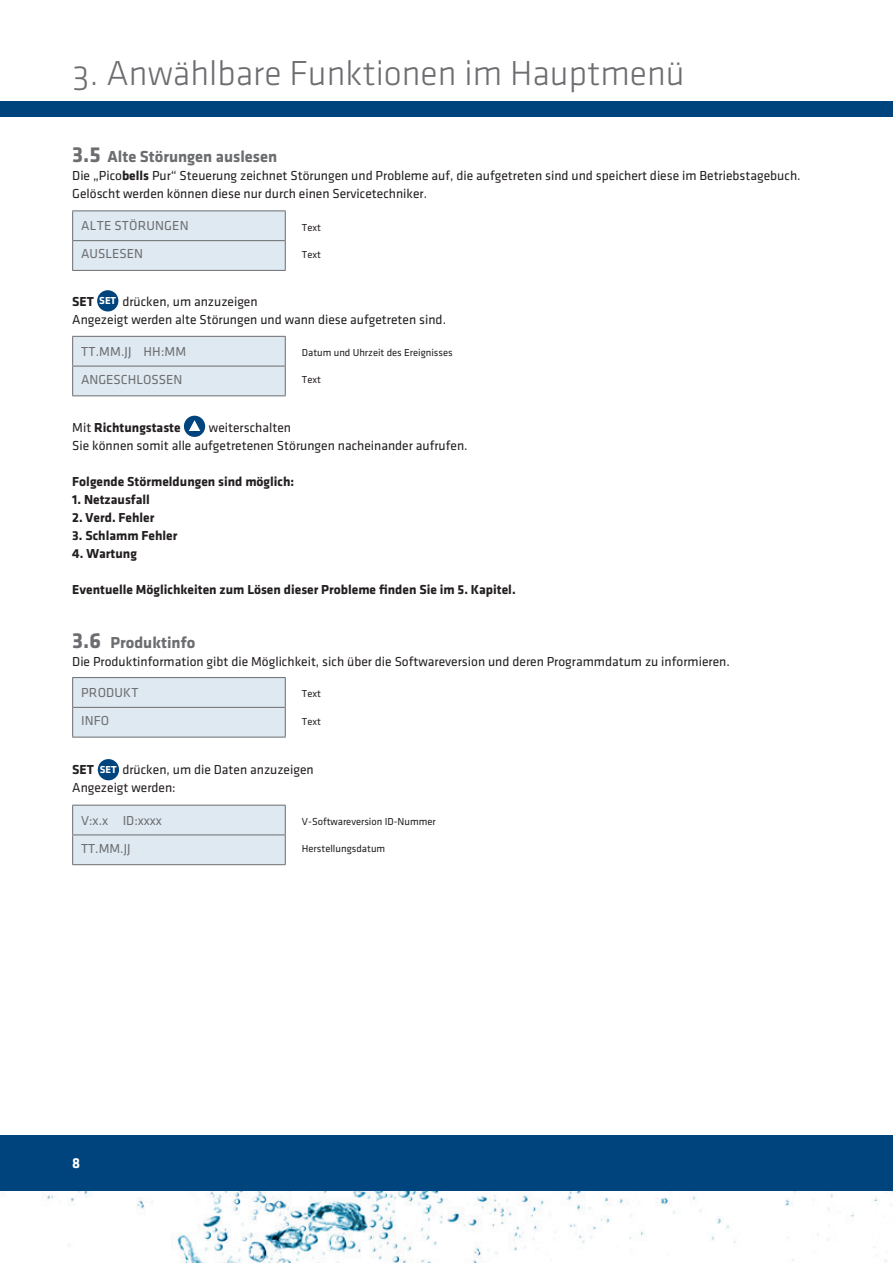
<style>
.page{position:relative;width:893px;height:1263px;background:#fff}
.page>*{position:absolute;margin:0;border:0;box-sizing:border-box;transform-origin:0 0}
.t1{font:36px "Klavika Light OSF";color:#6c6d70}
.t2{font:700 16.5px "Klavika";color:#6c6d70}
.t3{font:700 15px "Klavika";color:#fff}
.t4{font:13.5px/18px "Klavika Regular OSF";color:#231f20}
.t5{font:700 13.5px "Klavika";color:#231f20}
.t6{font:13.5px/27.8px "Klavika Regular OSF";color:#6c6d70}
.t7{font:10.5px "Klavika Regular OSF";color:#231f20}
.t8{font:700 10.5px "Klavika";color:#fff}
.s1{font-size:22.5px}
.s2{font-family:"Klavika";font-weight:700}
.s3{font-family:"Klavika Regular OSF";font-weight:400}
</style>
<div class="page">
<img style="left:44px;top:1191px;width:849px;height:72px">
<div style="left:0;top:1135px;width:893px;height:56px;background:#00447d"></div>
<div style="left:0;top:101px;width:893px;height:16px;background:#00447d"></div>
<div style="left:97px;top:290px;width:21px;height:21px;background:#00447d;border-radius:50%"></div>
<hr style="left:72px;top:210px;width:214px;height:1px;background:#6c6d70">
<div style="left:72px;top:211px;width:214px;height:59px;background:#dee9f1"></div>
<hr style="left:72px;top:270px;width:214px;height:1px;background:#6c6d70">
<hr style="left:72px;top:240px;width:214px;height:1px;background:#6c6d70">
<div style="left:72px;top:336px;width:214px;height:59px;background:#dee9f1"></div>
<hr style="left:72px;top:395px;width:214px;height:1px;background:#6c6d70">
<hr style="left:72px;top:366px;width:214px;height:1px;background:#6c6d70">
<div style="left:184px;top:416px;width:21px;height:21px;background:#00447d;border-radius:50%"></div>
<svg style="left:189px;top:420px;width:11px;height:11px"></svg>
<hr style="left:72px;top:677px;width:214px;height:1px;background:#6c6d70">
<div style="left:72px;top:678px;width:214px;height:59px;background:#dee9f1"></div>
<hr style="left:72px;top:737px;width:214px;height:1px;background:#6c6d70">
<hr style="left:72px;top:707px;width:214px;height:1px;background:#6c6d70">
<div style="left:98px;top:759px;width:21px;height:21px;background:#00447d;border-radius:50%"></div>
<div style="left:72px;top:805px;width:214px;height:59px;background:#dee9f1"></div>
<hr style="left:72px;top:864px;width:214px;height:1px;background:#6c6d70">
<hr style="left:72px;top:834px;width:214px;height:1px;background:#6c6d70">
<h1 class="t1" style="left:72px;top:54px;width:614px">3. Anwählbare Funktionen im Hauptmenü</h1>
<p class="t2" style="left:72px;top:147px;width:206px"><span class="s1">3.5</span> Alte Störungen auslesen</p>
<p class="t4" style="left:72px;top:167px;width:730px">Die „Pico<span class="s2">bells</span> Pur“ Steuerung zeichnet Störungen und Probleme auf, die aufgetreten sind und speichert diese im Betriebstagebuch.<br>Gelöscht werden können diese nur durch einen Servicetechniker.</p>
<p class="t6" style="left:81px;top:212px;width:109px">ALTE STÖRUNGEN<br>AUSLESEN</p>
<p class="t7" style="left:302px;top:222px;width:21px">Text</p>
<p class="t7" style="left:302px;top:249px;width:21px">Text</p>
<p class="t4" style="left:72px;top:293px;width:375px;text-indent:50px">drücken, um anzuzeigen<br>Angezeigt werden alte Störungen und wann diese aufgetreten sind.</p>
<p class="t5" style="left:72px;top:294px;width:23px">SET</p>
<p class="t8" style="left:99px;top:295px;width:18px">SET</p>
<p class="t6" style="left:81px;top:338px;width:107px">TT.MM.JJ HH:MM<br>ANGESCHLOSSEN</p>
<p class="t7" style="left:302px;top:347px;width:152px">Datum und Uhrzeit des Ereignisses</p>
<p class="t7" style="left:302px;top:374px;width:21px">Text</p>
<p class="t5" style="left:72px;top:420px;width:110px"><span class="s3">Mit</span> Richtungstaste</p>
<p class="t4" style="left:72px;top:419px;width:397px;text-indent:137px">weiterschalten<br>Sie können somit alle aufgetretenen Störungen nacheinander aufrufen.</p>
<p class="t5" style="left:72px;top:474px;width:223px">Folgende Störmeldungen sind möglich:</p>
<p class="t5" style="left:72px;top:492px;width:79px">1. Netzausfall</p>
<p class="t5" style="left:72px;top:510px;width:84px">2. Verd. Fehler</p>
<p class="t5" style="left:72px;top:528px;width:107px">3. Schlamm Fehler</p>
<p class="t5" style="left:72px;top:546px;width:66px">4. Wartung</p>
<p class="t5" style="left:72px;top:582px;width:445px">Eventuelle Möglichkeiten zum Lösen dieser Probleme finden Sie im 5. Kapitel.</p>
<p class="t2" style="left:72px;top:633px;width:125px"><span class="s1">3.6</span> Produktinfo</p>
<p class="t4" style="left:72px;top:653px;width:659px">Die Produktinformation gibt die Möglichkeit, sich über die Softwareversion und deren Programmdatum zu informieren.</p>
<p class="t6" style="left:81px;top:679px;width:59px">PRODUKT<br>INFO</p>
<p class="t7" style="left:302px;top:688px;width:21px">Text</p>
<p class="t7" style="left:302px;top:716px;width:21px">Text</p>
<p class="t4" style="left:72px;top:761px;width:243px;text-indent:50px">drücken, um die Daten anzuzeigen<br>Angezeigt werden:</p>
<p class="t5" style="left:72px;top:762px;width:23px">SET</p>
<p class="t8" style="left:100px;top:764px;width:18px">SET</p>
<p class="t6" style="left:81px;top:806px;width:82px">V:x.x ID:xxxx<br>TT.MM.JJ</p>
<p class="t7" style="left:302px;top:816px;width:135px">V-Softwareversion ID-Nummer</p>
<p class="t7" style="left:302px;top:843px;width:85px">Herstellungsdatum</p>
<p class="t3" style="left:72px;top:1155px;width:10px">8</p>
</div>
